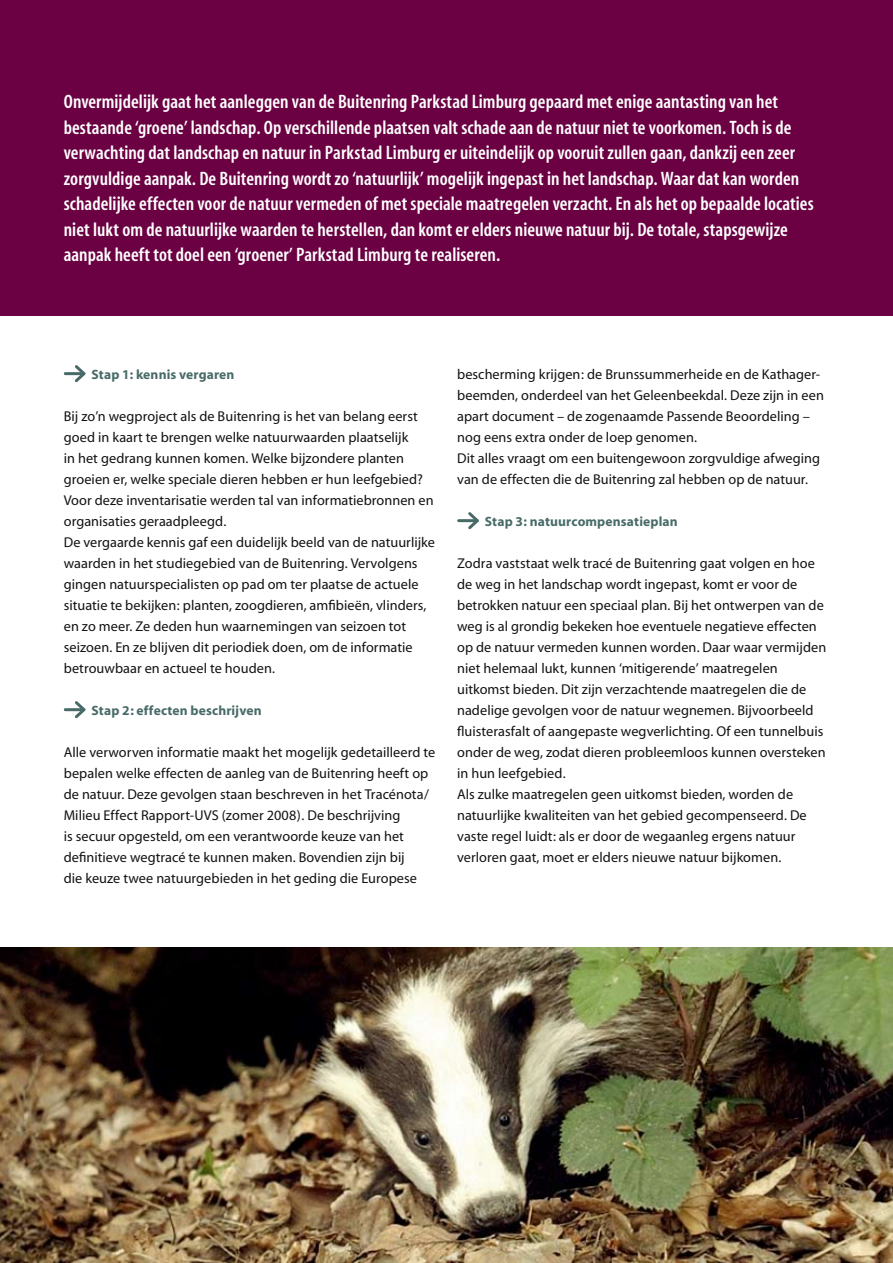
<style>
.page{position:relative;width:893px;height:1263px;background:#fff}
.page>*{position:absolute;margin:0;border:0;box-sizing:border-box;transform-origin:0 0}
.t1{font:600 condensed 19.5px/25.5px "Myriad";letter-spacing:.005em;color:#fff}
.t2{font:14.25px/21px "Myriad";letter-spacing:.005em;color:#121212}
.t3{font:700 13.5px "Myriad";letter-spacing:.01em;color:#486b68}
</style>
<div class="page">
<img style="left:0;top:947px;width:893px;height:316px">
<div style="left:0;top:0;width:893px;height:316px;background:#6b0042"></div>
<hr style="left:65px;top:372px;width:19px;height:3px;background:#486b68">
<svg style="left:72px;top:365px;width:14px;height:18px"></svg>
<hr style="left:65px;top:708px;width:19px;height:3px;background:#486b68">
<svg style="left:72px;top:701px;width:14px;height:18px"></svg>
<hr style="left:459px;top:519px;width:18px;height:3px;background:#486b68">
<svg style="left:465px;top:512px;width:14px;height:18px"></svg>
<p class="t1" style="left:64px;top:90px;width:751px">Onvermijdelijk gaat het aanleggen van de Buitenring Parkstad Limburg gepaard met enige aantasting van het bestaande ‘groene’ landschap. Op verschillende plaatsen valt schade aan de natuur niet te voorkomen. Toch is de verwachting dat landschap en natuur in Parkstad Limburg er uiteindelijk op vooruit zullen gaan, dankzij een zeer zorgvuldige aanpak. De Buitenring wordt zo ‘natuurlijk’ mogelijk ingepast in het landschap. Waar dat kan worden schadelijke effecten voor de natuur vermeden of met speciale maatregelen verzacht. En als het op bepaalde locaties niet lukt om de natuurlijke waarden te herstellen, dan komt er elders nieuwe natuur bij. De totale, stapsgewijze aanpak heeft tot doel een ‘groener’ Parkstad Limburg te realiseren.</p>
<p class="t3" style="left:92px;top:367px;width:144px">Stap 1: kennis vergaren</p>
<p class="t2" style="left:64px;top:406px;width:373px">Bij zo’n wegproject als de Buitenring is het van belang eerst goed in kaart te brengen welke natuurwaarden plaatselijk<br>in het gedrang kunnen komen. Welke bijzondere planten groeien er, welke speciale dieren hebben er hun leefgebied?<br>Voor deze inventarisatie werden tal van informatiebronnen en organisaties geraadpleegd.<br>De vergaarde kennis gaf een duidelijk beeld van de natuurlijke waarden in het studiegebied van de Buitenring. Vervolgens gingen natuurspecialisten op pad om ter plaatse de actuele situatie te bekijken: planten, zoogdieren, amfibieën, vlinders, en zo meer. Ze deden hun waarnemingen van seizoen tot seizoen. En ze blijven dit periodiek doen, om de informatie betrouwbaar en actueel te houden.</p>
<p class="t3" style="left:92px;top:703px;width:172px">Stap 2: effecten beschrijven</p>
<p class="t2" style="left:64px;top:742px;width:373px">Alle verworven informatie maakt het mogelijk gedetailleerd te bepalen welke effecten de aanleg van de Buitenring heeft op de natuur. Deze gevolgen staan beschreven in het Tracénota/ Milieu Effect Rapport-UVS (zomer 2008). De beschrijving<br>is secuur opgesteld, om een verantwoorde keuze van het definitieve wegtracé te kunnen maken. Bovendien zijn bij<br>die keuze twee natuurgebieden in het geding die Europese</p>
<p class="t2" style="left:457px;top:364px;width:368px">bescherming krijgen: de Brunssummerheide en de Kathager&shy;beemden, onderdeel van het Geleenbeekdal. Deze zijn in een apart document – de zogenaamde Passende Beoordeling – nog eens extra onder de loep genomen.<br>Dit alles vraagt om een buitengewoon zorgvuldige afweging van de effecten die de Buitenring zal hebben op de natuur.</p>
<p class="t3" style="left:485px;top:514px;width:194px">Stap 3: natuurcompensatieplan</p>
<p class="t2" style="left:457px;top:553px;width:371px">Zodra vaststaat welk tracé de Buitenring gaat volgen en hoe de weg in het landschap wordt ingepast, komt er voor de betrokken natuur een speciaal plan. Bij het ontwerpen van de weg is al grondig bekeken hoe eventuele negatieve effecten op de natuur vermeden kunnen worden. Daar waar vermijden niet helemaal lukt, kunnen ‘mitigerende’ maatregelen uitkomst bieden. Dit zijn verzachtende maatregelen die de nadelige gevolgen voor de natuur wegnemen. Bijvoorbeeld fluisterasfalt of aangepaste wegverlichting. Of een tunnelbuis onder de weg, zodat dieren probleemloos kunnen oversteken in hun leefgebied.<br>Als zulke maatregelen geen uitkomst bieden, worden de natuurlijke kwaliteiten van het gebied gecompenseerd. De vaste regel luidt: als er door de wegaanleg ergens natuur verloren gaat, moet er elders nieuwe natuur bijkomen.</p>
</div>
